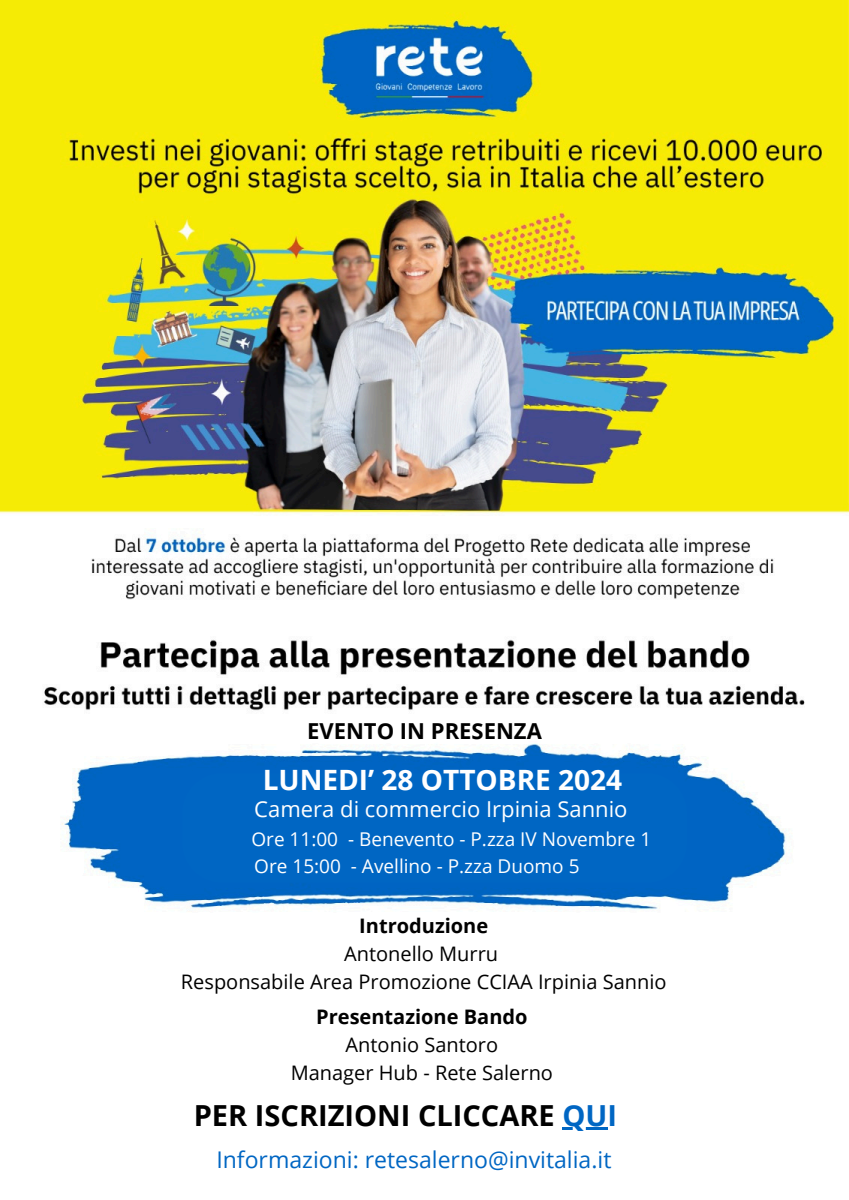
<style>
.page{position:relative;width:849px;height:1200px;background:#fff}
.page>*{position:absolute;margin:0;border:0;box-sizing:border-box;transform-origin:0 0}
.t1{font:700 29px "Open Sans";color:#000}
.t2{font:700 28px "Open Sans";color:#fff}
.t3{font:23px "Open Sans";color:#0066c3}
.t4{font:22px "Open Sans";color:#fff}
.t5{font:700 22px "Open Sans";color:#000}
.t6{font:20px/27.8px "Open Sans";color:#000;text-align:center}
.t7{font:700 20px "Open Sans";color:#000}
.t8{font:19px "Open Sans";color:#fff}
.s1{color:#0066c3}
</style>
<div class="page">
<img style="left:0;top:0;width:848px;height:912px">
<div style="left:182px;top:773px;width:504px;height:110px;background:#0066c3;border-radius:40px"></div>
<hr style="left:562px;top:1127px;width:45px;height:2px;background:#0066c3">
<p class="t5" style="left:307px;top:715px;width:236px">EVENTO IN PRESENZA</p>
<h2 class="t2" style="left:262px;top:760px;width:361px">LUNEDI’ 28 OTTOBRE 2024</h2>
<h1 class="t4" style="left:254px;top:794px;width:374px">Camera di commercio Irpinia Sannio</h1>
<h3 class="t8" style="left:251px;top:825px;width:401px">Ore 11:00 - Benevento - P.zza IV Novembre 1</h3>
<p class="t8" style="left:254px;top:853px;width:326px">Ore 15:00 - Avellino - P.zza Duomo 5</p>
<p class="t7" style="left:359px;top:912px;width:130px">Introduzione</p>
<p class="t6" style="left:344px;top:939px;width:155px">Antonello Murru</p>
<p class="t6" style="left:181px;top:967px;width:487px">Responsabile Area Promozione CCIAA Irpinia Sannio</p>
<h1 class="t7" style="left:316px;top:1003px;width:213px">Presentazione Bando</h1>
<h3 class="t6" style="left:290px;top:1030px;width:264px">Antonio Santoro<br>Manager Hub - Rete Salerno</h3>
<p class="t1" style="left:194px;top:1095px;width:424px">PER ISCRIZIONI CLICCARE <span class="s1">QUI</span></p>
<p class="t3" style="left:216px;top:1144px;width:396px">Informazioni: retesalerno@invitalia.it</p>
</div>
